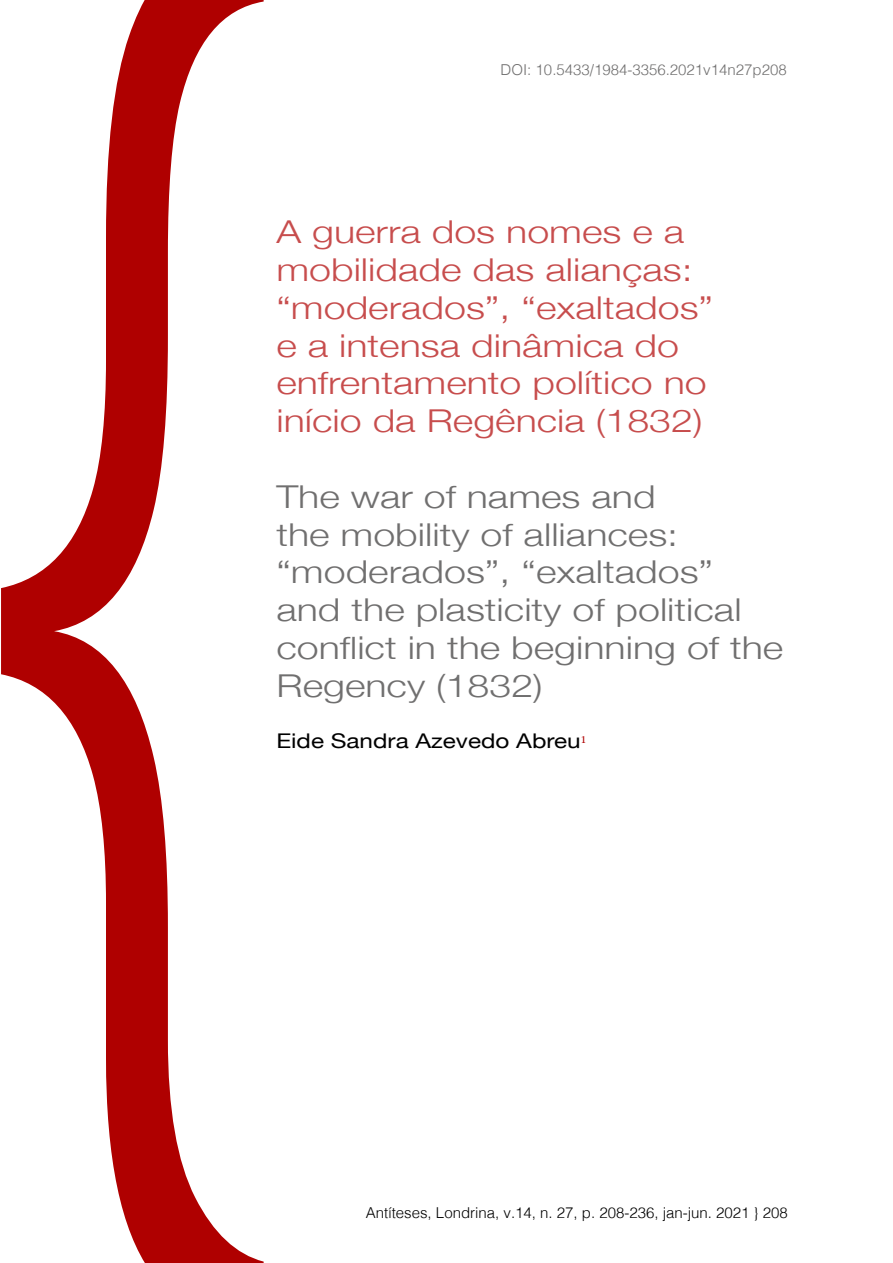
<style>
.page{position:relative;width:893px;height:1263px;background:#fff}
.page>*{position:absolute;margin:0;border:0;box-sizing:border-box;transform-origin:0 0}
.t1{font:300 31.5px/37.8px "Helvetica Neue";color:#706f6f;scale:1.25 1}
.t2{font:300 31.5px/37.8px "Helvetica Neue";color:#c74d4d;scale:1.25 1}
.t3{font:20.25px "Helvetica Neue";color:#000;scale:1.2 1}
.t4{font:300 15px "Helvetica";color:#000}
.t5{font:300 15px "Helvetica";color:#706f6f}
</style>
<div class="page">
<svg style="left:1px;top:0;width:263px;height:1263px"></svg>
<p class="t5" style="left:501px;top:56px;width:288px">DOI: 10.5433/1984-3356.2021v14n27p208</p>
<p class="t2" style="left:276px;top:211px;width:351px">A guerra dos nomes e a mobilidade das alianças: “moderados”, “exaltados” e a intensa dinâmica do enfrentamento político no início da Regência (1832)</p>
<p class="t1" style="left:276px;top:475px;width:407px">The war of names and<br>the mobility of alliances: “moderados”, “exaltados” and the plasticity of political conflict in the beginning of the<br>Regency (1832)</p>
<p class="t3" style="left:276px;top:726px;width:260px">Eide Sandra Azevedo Abreu<sup>1</sup></p>
<p class="t4" style="left:366px;top:1200px;width:423px">Antíteses, Londrina, v.14, n. 27, p. 208-236, jan-jun. 2021 } 208</p>
</div>
